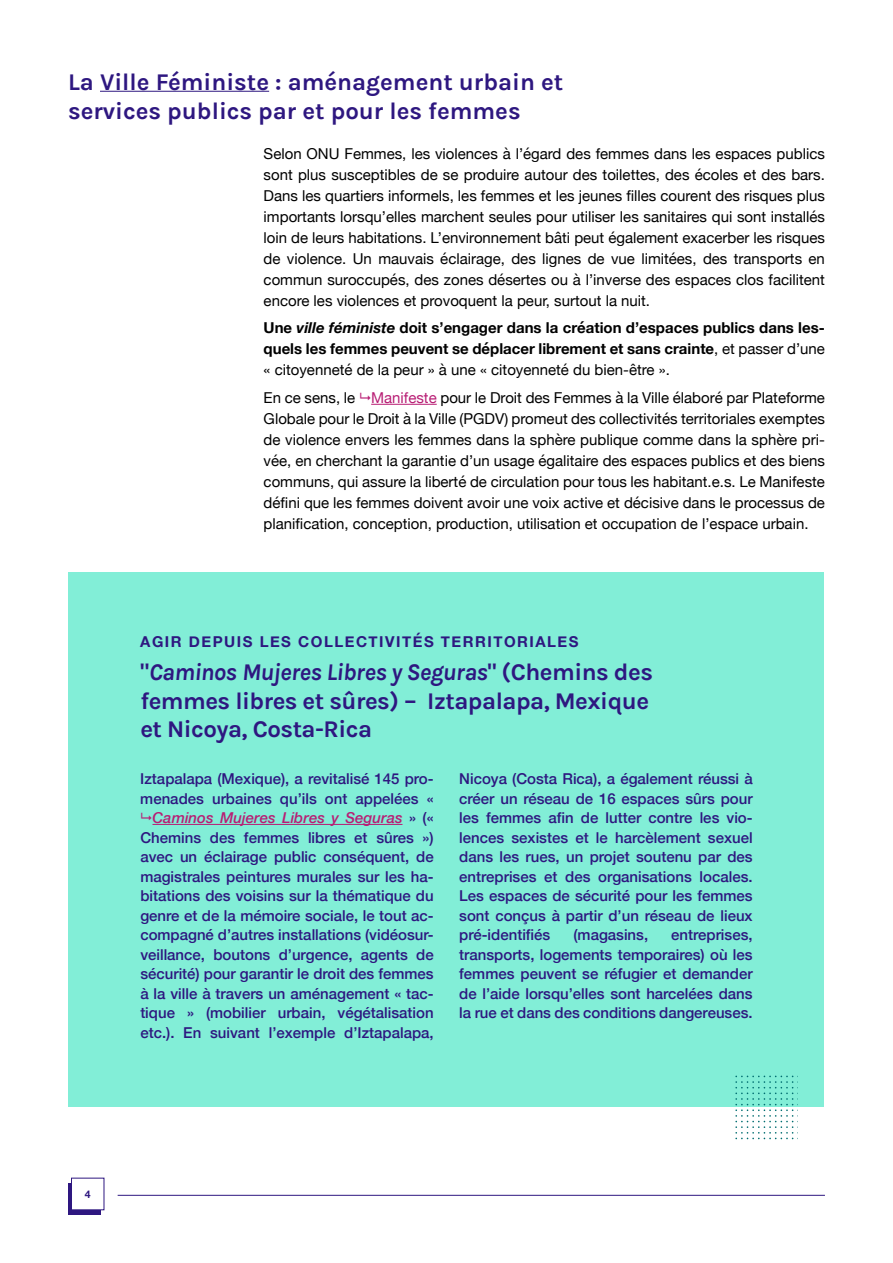
<style>
.page{position:relative;width:893px;height:1263px;background:#fff}
.page>*{position:absolute;margin:0;border:0;box-sizing:border-box;transform-origin:0 0}
.t1{font:24px/28.8px "Karla";letter-spacing:-.02em;color:#2e1780}
.t2{font:24px/28.8px "Karla";color:#2e1780}
.t3{font:15px/21px "Helvetica Neue";color:#000;text-align:justify}
.t4{font:500 15px/19.5px "Helvetica Neue";color:#2e1780;text-align:justify}
.t5{font:700 15px/21px "Helvetica Neue";color:#000;text-align:justify}
.t6{font:700 15px "Helvetica Neue";letter-spacing:.1em;color:#2e1780}
.t7{font:700 10.5px "Helvetica Neue";color:#2e1780}
.s1{font-style:italic}
.s2{font-weight:400}
.s3{color:#b81d74}
.s4{font-style:italic;color:#b81d74}
</style>
<div class="page">
<div style="left:68px;top:1183px;width:33px;height:31px;background:#2e1780"></div>
<div style="left:71px;top:1178px;width:33px;height:32px;background:#fff"></div>
<hr style="left:118px;top:1195px;width:707px;height:1px;background:#2e1780">
<hr style="left:100px;top:91px;width:169px;height:1px;background:#2e1780">
<hr style="left:371px;top:404px;width:66px;height:1px;background:#b81d74">
<div style="left:69px;top:572px;width:755px;height:535px;background:#82eed7"></div>
<hr style="left:152px;top:824px;width:250px;height:1px;background:#b81d74">
<svg style="left:735px;top:1076px;width:58px;height:63px"></svg>
<h1 class="t2" style="left:68px;top:67px;width:497px">La Ville Féministe : aménagement urbain et services publics par et pour les femmes</h1>
<p class="t3" style="left:264px;top:144px;width:563px">Selon ONU Femmes, les violences à l’égard des femmes dans les espaces publics sont plus susceptibles de se produire autour des toilettes, des écoles et des bars.<br>Dans les quartiers informels, les femmes et les jeunes filles courent des risques plus importants lorsqu’elles marchent seules pour utiliser les sanitaires qui sont installés loin de leurs habitations. L’environnement bâti peut également exacerber les risques de violence. Un mauvais éclairage, des lignes de vue limitées, des transports en commun suroccupés, des zones désertes ou à l’inverse des espaces clos facilitent encore les violences et provoquent la peur, surtout la nuit.</p>
<p class="t5" style="left:264px;top:318px;width:563px">Une <span class="s1">ville féministe</span> doit s’engager dans la création d’espaces publics dans les&shy;quels les femmes peuvent se déplacer librement et sans crainte<span class="s2">, et passer d’une « citoyenneté de la peur » à une « citoyenneté du bien-être ».</span></p>
<p class="t3" style="left:264px;top:388px;width:563px">En ce sens, le <span class="s3">Manifeste</span> pour le Droit des Femmes à la Ville élaboré par Plateforme Globale pour le Droit à la Ville (PGDV) promeut des collectivités territoriales exemptes de violence envers les femmes dans la sphère publique comme dans la sphère pri&shy;vée, en cherchant la garantie d’un usage égalitaire des espaces publics et des biens communs, qui assure la liberté de circulation pour tous les habitant.e.s. Le Manifeste défini que les femmes doivent avoir une voix active et décisive dans le processus de planification, conception, production, utilisation et occupation de l’espace urbain.</p>
<p class="t6" style="left:140px;top:630px;width:440px">AGIR DEPUIS LES COLLECTIVITÉS TERRITORIALES</p>
<h1 class="t1" style="left:140px;top:657px;width:514px">"<span class="s1">Caminos Mujeres Libres y Seguras</span>" (Chemins des femmes libres et sûres) – Iztapalapa, Mexique et Nicoya, Costa-Rica</h1>
<p class="t4" style="left:140px;top:768px;width:295px;text-align:right">Iztapalapa (Mexique), a revitalisé 145 pro&shy;menades urbaines qu’ils ont appelées « <span class="s4">Caminos Mujeres Libres y Seguras</span> » (« Chemins des femmes libres et sûres ») avec un éclairage public conséquent, de magistrales peintures murales sur les ha&shy;bitations des voisins sur la thématique du genre et de la mémoire sociale, le tout ac&shy;compagné d’autres installations (vidéosur&shy;veillance, boutons d’urgence, agents de sécurité) pour garantir le droit des femmes à la ville à travers un aménagement « tac&shy;tique » (mobilier urbain, végétalisation etc.). En suivant l’exemple d’Iztapalapa,</p>
<p class="t4" style="left:459px;top:768px;width:295px">Nicoya (Costa Rica), a également réussi à créer un réseau de 16 espaces sûrs pour les femmes afin de lutter contre les vio&shy;lences sexistes et le harcèlement sexuel dans les rues, un projet soutenu par des entreprises et des organisations locales.<br>Les espaces de sécurité pour les femmes sont conçus à partir d’un réseau de lieux pré-identifiés</p>
<p class="t4" style="left:573px;top:924px;width:76px">(magasins,</p>
<p class="t4" style="left:459px;top:924px;width:295px;text-indent:212px">entreprises, transports, logements temporaires) où les femmes peuvent se réfugier et demander de l’aide lorsqu’elles sont harcelées dans la rue et dans des conditions dangereuses.</p>
<p class="t7" style="left:85px;top:1186px;width:7px">4</p>
</div>
